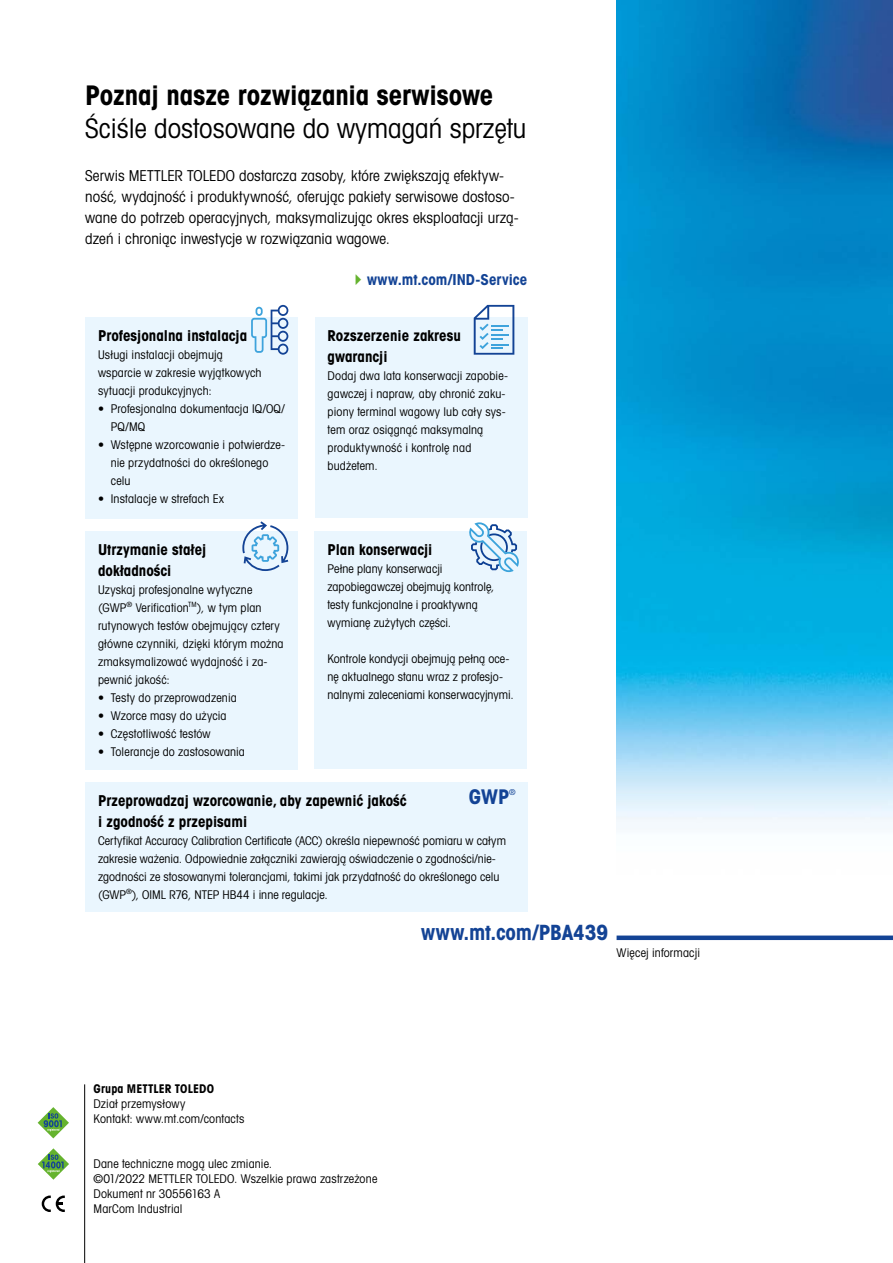
<style>
.page{position:relative;width:893px;height:1263px;background:#fff}
.page>*{position:absolute;margin:0;border:0;box-sizing:border-box;transform-origin:0 0}
.t1{font:27px "Avant Gardefor MT Bk";color:#000}
.t2{font:27px "Avant Gardefor MT Bd";letter-spacing:-.01em;color:#000}
.t3{font:21px "Avant Gardefor MT Bd";letter-spacing:-.005em;color:#134395}
.t4{font:700 condensed 20.25px "Avant Garde Com";color:#134395}
.t5{font:15px/21px "Avant Gardefor MT Bk";letter-spacing:.005em;color:#000}
.t6{font:15px/21px "Avant Gardefor MT Bd";color:#000}
.t7{font:15px "Avant Gardefor MT Bd";color:#134395}
.t8{font:12px/18px "Avant Gardefor MT Bk";letter-spacing:.01em;color:#000}
.t9{font:12px "Avant Gardefor MT Bd";letter-spacing:.005em;color:#000}
.t10{font:condensed 8.1px "Avant Garde Com";color:#134395}
</style>
<div class="page">
<div style="left:617px;top:935px;width:276px;height:5px;background:#134395"></div>
<img style="left:617px;top:0;width:276px;height:829px">
<svg style="left:38px;top:1148px;width:31px;height:32px"></svg>
<svg style="left:38px;top:1107px;width:31px;height:31px"></svg>
<svg style="left:42px;top:1195px;width:23px;height:17px"></svg>
<hr style="left:84px;top:1084px;width:1px;height:179px;background:#000">
<div style="left:85px;top:317px;width:213px;height:202px;background:#eaf6fe"></div>
<div style="left:315px;top:317px;width:212px;height:200px;background:#eaf6fe"></div>
<div style="left:85px;top:531px;width:213px;height:238px;background:#eaf6fe"></div>
<div style="left:315px;top:531px;width:212px;height:238px;background:#eaf6fe"></div>
<div style="left:85px;top:782px;width:442px;height:130px;background:#eaf6fe"></div>
<svg style="left:469px;top:522px;width:50px;height:50px"></svg>
<svg style="left:474px;top:305px;width:40px;height:50px"></svg>
<svg style="left:242px;top:521px;width:46px;height:50px"></svg>
<svg style="left:251px;top:305px;width:37px;height:50px"></svg>
<h1 class="t2" style="left:85px;top:78px;width:409px">Poznaj nasze rozwiązania serwisowe</h1>
<h1 class="t1" style="left:85px;top:111px;width:442px">Ściśle dostosowane do wymagań sprzętu</h1>
<p class="t5" style="left:85px;top:165px;width:435px">Serwis METTLER TOLEDO dostarcza zasoby, które zwiększają efektyw&shy;ność, wydajność i produktywność, oferując pakiety serwisowe dostoso&shy;wane do potrzeb operacyjnych, maksymalizując okres eksploatacji urzą&shy;dzeń i chroniąc inwestycje w rozwiązania wagowe.</p>
<p class="t7" style="left:367px;top:270px;width:162px">www.mt.com/IND-Service</p>
<p class="t6" style="left:98px;top:324px;width:151px">Profesjonalna instalacja</p>
<p class="t8" style="left:98px;top:345px;width:165px">Usługi instalacji obejmują wsparcie w zakresie wyjątkowych sytuacji produkcyjnych:</p>
<p class="t8" style="left:111px;top:399px;width:176px;text-indent:-13px">• Profesjonalna dokumentacja IQ/OQ/<br>PQ/MQ</p>
<p class="t8" style="left:111px;top:435px;width:176px;text-indent:-13px">• Wstępne wzorcowanie i potwierdze&shy;nie przydatności do określonego celu</p>
<p class="t8" style="left:98px;top:489px;width:128px">• Instalacje w strefach Ex</p>
<p class="t6" style="left:328px;top:324px;width:135px">Rozszerzenie zakresu gwarancji</p>
<p class="t8" style="left:328px;top:366px;width:182px">Dodaj dwa lata konserwacji zapobie&shy;gawczej i napraw, aby chronić zaku&shy;piony terminal wagowy lub cały sys&shy;tem oraz osiągnąć maksymalną produktywność i kontrolę nad budżetem.</p>
<p class="t6" style="left:98px;top:538px;width:110px">Utrzymanie stałej dokładności</p>
<p class="t8" style="left:98px;top:580px;width:187px">Uzyskaj profesjonalne wytyczne (GWP<sup>®</sup> Verification<sup>TM</sup>), w tym plan rutynowych testów obejmujący cztery główne czynniki, dzięki którym można zmaksymalizować wydajność i za&shy;pewnić jakość:</p>
<p class="t8" style="left:98px;top:688px;width:140px">• Testy do przeprowadzenia</p>
<p class="t8" style="left:98px;top:706px;width:130px">• Wzorce masy do użycia</p>
<p class="t8" style="left:98px;top:724px;width:114px">• Częstotliwość testów</p>
<p class="t8" style="left:98px;top:742px;width:148px">• Tolerancje do zastosowania</p>
<p class="t6" style="left:327px;top:538px;width:106px">Plan konserwacji</p>
<p class="t8" style="left:327px;top:559px;width:169px">Pełne plany konserwacji zapobiegawczej obejmują kontrolę, testy funkcjonalne i proaktywną wymianę zużytych części.</p>
<p class="t8" style="left:327px;top:649px;width:188px">Kontrole kondycji obejmują pełną oce&shy;nę aktualnego stanu wraz z profesjo&shy;nalnymi zaleceniami konserwacyjnymi.</p>
<h3 class="t4" style="left:469px;top:784px;width:42px">GWP</h3>
<p class="t10" style="left:509px;top:787px;width:8px">®</p>
<p class="t6" style="left:98px;top:789px;width:310px">Przeprowadzaj wzorcowanie, aby zapewnić jakość i zgodność z przepisami</p>
<p class="t8" style="left:98px;top:831px;width:409px">Certyfikat Accuracy Calibration Certificate (ACC) określa niepewność pomiaru w całym zakresie ważenia. Odpowiednie załączniki zawierają oświadczenie o zgodności/nie&shy;zgodności ze stosowanymi tolerancjami, takimi jak przydatność do określonego celu (GWP<sup>®</sup>), OIML R76, NTEP HB44 i inne regulacje.</p>
<h2 class="t3" style="left:421px;top:919px;width:188px">www.mt.com/PBA439</h2>
<p class="t8" style="left:617px;top:944px;width:85px">Więcej informacji</p>
<p class="t9" style="left:94px;top:1081px;width:122px">Grupa METTLER TOLEDO</p>
<p class="t8" style="left:94px;top:1096px;width:152px;line-height:15px">Dział przemysłowy<br>Kontakt: www.mt.com/contacts</p>
<p class="t8" style="left:94px;top:1156px;width:285px;line-height:15px">Dane techniczne mogą ulec zmianie.<br>©01/2022 METTLER TOLEDO. Wszelkie prawa zastrzeżone<br>Dokument nr 30556163 A<br>MarCom Industrial</p>
</div>
